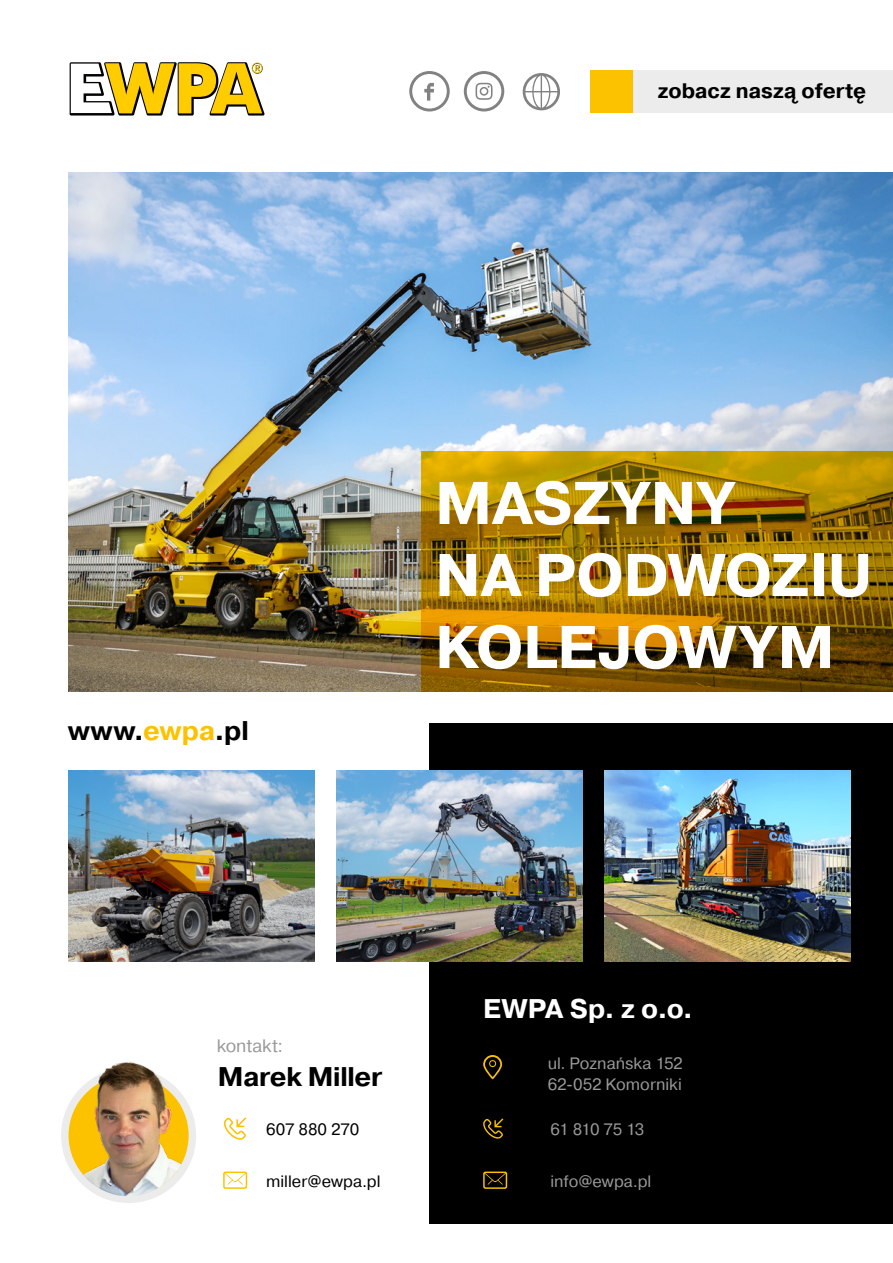
<style>
.page{position:relative;width:893px;height:1263px;background:#fff}
.page>*{position:absolute;margin:0;border:0;box-sizing:border-box;transform-origin:0 0}
.t1{font:700 60px/72px "Pragmatica";letter-spacing:-.005em;color:#fff}
.t2{font:700 27px "Pragmatica";letter-spacing:.005em;color:#fff}
.t3{font:700 27px "Pragmatica";letter-spacing:.005em;color:#000}
.t4{font:700 27px "Pragmatica";letter-spacing:-.015em;color:#000}
.t5{font:700 21px "Pragmatica";color:#000}
.t6{font:18px "Pragmatica";letter-spacing:-.005em;color:#989999}
.t7{font:16.5px/21px "Pragmatica";color:#989999}
.t8{font:16.5px "Pragmatica";color:#000}
.s1{color:#fcc200}
</style>
<div class="page">
<div style="left:429px;top:723px;width:464px;height:501px;background:#000"></div>
<img style="left:68px;top:770px;width:247px;height:191px">
<img style="left:604px;top:770px;width:247px;height:191px">
<img style="left:336px;top:770px;width:247px;height:191px">
<div style="left:61px;top:1068px;width:135px;height:135px;border:8px solid #ececec;border-radius:50%"></div>
<img style="left:68px;top:172px;width:825px;height:520px">
<svg style="left:476px;top:83px;width:16px;height:17px"></svg>
<div style="left:464px;top:71px;width:40px;height:40px;border:3px solid #818281;border-radius:50%"></div>
<div style="left:409px;top:71px;width:41px;height:40px;border:3px solid #818281;border-radius:50%"></div>
<svg style="left:424px;top:83px;width:10px;height:18px"></svg>
<svg style="left:523px;top:73px;width:37px;height:37px"></svg>
<img style="left:65px;top:1062px;width:126px;height:134px">
<div style="left:591px;top:70px;width:42px;height:43px;background:#fcc200"></div>
<div style="left:633px;top:70px;width:260px;height:43px;background:#ececec"></div>
<svg style="left:421px;top:451px;width:472px;height:241px"></svg>
<svg style="left:224px;top:1117px;width:22px;height:23px"></svg>
<svg style="left:70px;top:62px;width:195px;height:54px"></svg>
<svg style="left:483px;top:1055px;width:19px;height:24px"></svg>
<svg style="left:483px;top:1118px;width:20px;height:20px"></svg>
<svg style="left:483px;top:1171px;width:24px;height:18px"></svg>
<svg style="left:223px;top:1171px;width:24px;height:18px"></svg>
<p class="t5" style="left:658px;top:77px;width:210px">zobacz naszą ofertę</p>
<h2 class="t3" style="left:68px;top:713px;width:182px">www.<span class="s1">ewpa</span>.pl</h2>
<p class="t6" style="left:217px;top:1034px;width:68px">kontakt:</p>
<h1 class="t1" style="left:435px;top:468px;width:439px">MASZYNY<br>NA PODWOZIU<br>KOLEJOWYM</h1>
<h2 class="t2" style="left:483px;top:992px;width:211px">EWPA Sp. z o.o.</h2>
<h2 class="t4" style="left:218px;top:1059px;width:166px">Marek Miller</h2>
<p class="t7" style="left:548px;top:1053px;width:137px">ul. Poznańska 152<br>62-052 Komorniki</p>
<p class="t7" style="left:550px;top:1119px;width:95px">61 810 75 13</p>
<p class="t7" style="left:550px;top:1171px;width:103px">info@ewpa.pl</p>
<p class="t8" style="left:266px;top:1119px;width:95px">607 880 270</p>
<p class="t8" style="left:266px;top:1171px;width:116px">miller@ewpa.pl</p>
</div>
